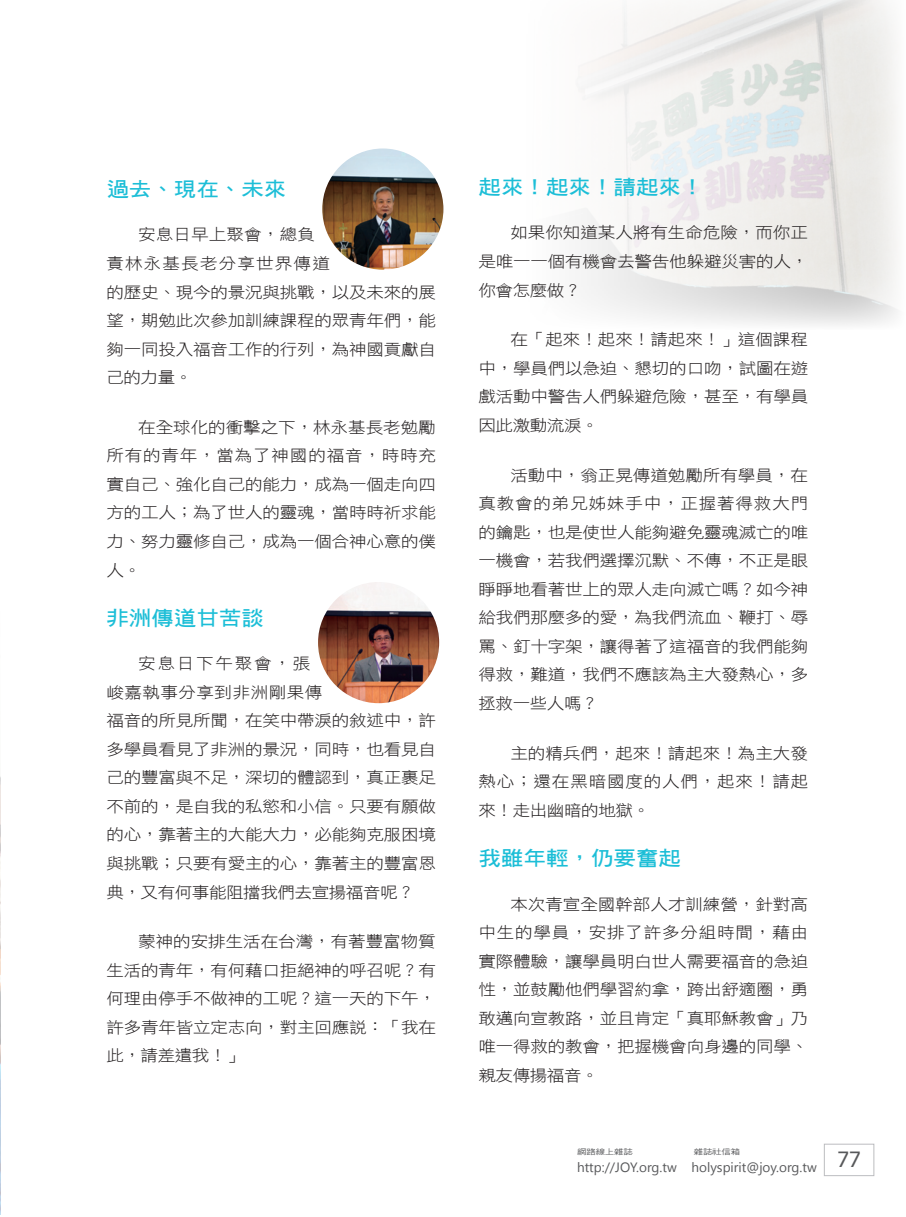
<style>
.page{position:relative;width:906px;height:1217px;background:#fff}
.page>*{position:absolute;margin:0;border:0;box-sizing:border-box;transform-origin:0 0}
.大標{font:20.25px "DF Hei W7 WIN BF";color:#1cbed7;scale:1.11 1}
.t1{font:15.75px/28.5px "DF Hei W3 WIN BF";letter-spacing:-.01em;color:#231f20;text-align:justify;scale:1.11 1}
.t2{font:13.5px "Segoe UI";color:#57585a}
.t3{font:7.5px "DF Hei W5 WIN BF";letter-spacing:-.015em;color:#57585a;scale:1.25 1}
</style>
<div class="page">
<div style="left:824px;top:1143px;width:50px;height:32px;border:1px solid #bcbdc0"></div>
<img style="left:381px;top:0;width:516px;height:325px">
<img style="left:0;top:776px;width:1px;height:438px">
<img style="left:322px;top:148px;width:121px;height:121px;border-radius:60px">
<img style="left:318px;top:582px;width:121px;height:121px;border-radius:61px">
<p class="大標" style="left:106px;top:179px;width:164px">過去、現在、未來</p>
<p class="t1" style="left:106px;top:220px;width:298px;text-align:left;text-indent:32px">安息日早上聚會，總負<br>責林永基長老分享世界傳道<br>的歷史、現今的景況與挑戰，以及未來的展望，期勉此次參加訓練課程的眾青年們，能夠一同投入福音工作的行列，為神國貢獻自己的力量。</p>
<p class="t1" style="left:106px;top:413px;width:298px;text-indent:32px">在全球化的衝擊之下，林永基長老勉勵所有的青年，當為了神國的福音，時時充實自己、強化自己的能力，成為一個走向四方的工人；為了世人的靈魂，當時時祈求能力、努力靈修自己，成為一個合神心意的僕人。</p>
<p class="大標" style="left:106px;top:607px;width:143px">非洲傳道甘苦談</p>
<p class="t1" style="left:106px;top:649px;width:298px;text-align:left;text-indent:32px">安息日下午聚會，張<br>峻嘉執事分享到非洲剛果傳<br>福音的所見所聞，在笑中帶淚的敘述中，許多學員看見了非洲的景況，同時，也看見自己的豐富與不足，深切的體認到，真正裹足不前的，是自我的私慾和小信。只要有願做的心，靠著主的大能大力，必能夠克服困境與挑戰；只要有愛主的心，靠著主的豐富恩典，又有何事能阻擋我們去宣揚福音呢？</p>
<p class="t1" style="left:106px;top:927px;width:298px;text-indent:32px">蒙神的安排生活在台灣，有著豐富物質生活的青年，有何藉口拒絕神的呼召呢？有何理由停手不做神的工呢？這一天的下午，許多青年皆立定志向，對主回應說：「我在此，請差遣我！」</p>
<p class="大標" style="left:478px;top:177px;width:204px">起來！起來！請起來！</p>
<p class="t1" style="left:478px;top:218px;width:298px;text-indent:32px">如果你知道某人將有生命危險，而你正是唯一一個有機會去警告他躲避災害的人，你會怎麼做？</p>
<p class="t1" style="left:478px;top:325px;width:298px;text-indent:32px">在「起來！起來！請起來！」這個課程中，學員們以急迫、懇切的口吻，試圖在遊戲活動中警告人們躲避危險，甚至，有學員因此激動流淚。</p>
<p class="t1" style="left:478px;top:460px;width:298px;text-indent:32px">活動中，翁正晃傳道勉勵所有學員，在真教會的弟兄姊妹手中，正握著得救大門的鑰匙，也是使世人能夠避免靈魂滅亡的唯一機會，若我們選擇沉默、不傳，不正是眼睜睜地看著世上的眾人走向滅亡嗎？如今神給我們那麼多的愛，為我們流血、鞭打、辱罵、釘十字架，讓得著了這福音的我們能夠得救，難道，我們不應該為主大發熱心，多拯救一些人嗎？</p>
<p class="t1" style="left:478px;top:738px;width:298px;text-indent:32px">主的精兵們，起來！請起來！為主大發熱心；還在黑暗國度的人們，起來！請起來！走出幽暗的地獄。</p>
<p class="大標" style="left:478px;top:847px;width:184px">我雖年輕，仍要奮起</p>
<p class="t1" style="left:478px;top:889px;width:298px;text-indent:32px">本次青宣全國幹部人才訓練營，針對高中生的學員，安排了許多分組時間，藉由實際體驗，讓學員明白世人需要福音的急迫性，並鼓勵他們學習約拿，跨出舒適圈，勇敢邁向宣教路，並且肯定「真耶穌教會」乃唯一得救的教會，把握機會向身邊的同學、親友傳揚福音。</p>
<p class="t3" style="left:577px;top:1147px;width:46px">網路線上雜誌</p>
<p class="t3" style="left:694px;top:1147px;width:39px">雜誌社信箱</p>
<p class="t2" style="left:577px;top:1157px;width:285px">http://JOY.org.tw holyspirit@joy.org.tw <sup>77</sup></p>
</div>
